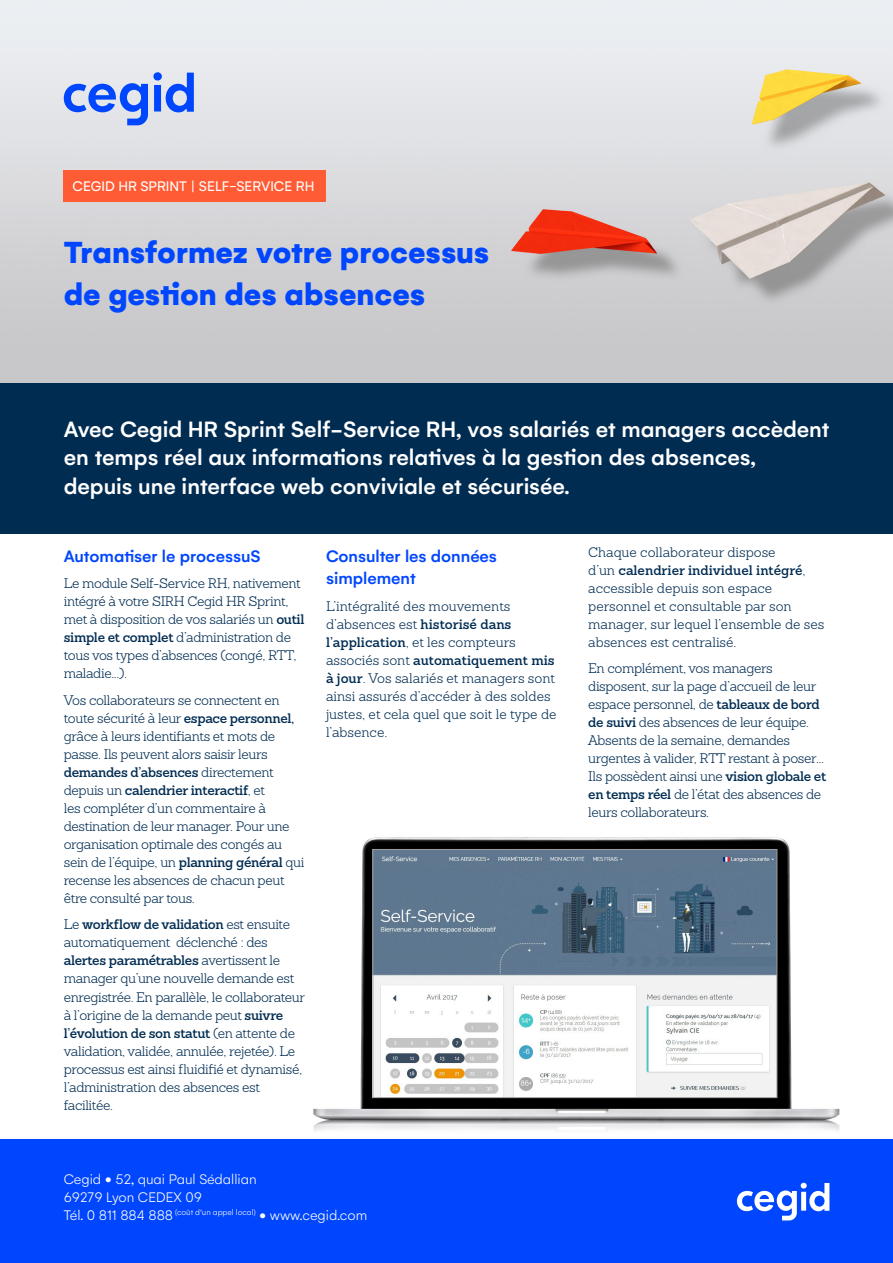
<style>
.page{position:relative;width:893px;height:1263px;background:#fff}
.page>*{position:absolute;margin:0;border:0;box-sizing:border-box;transform-origin:0 0}
.FP_-_Titre_fiche{font:900 33px "Gelion";color:#0046fe}
.FP_-_Intro_gras{font:500 24px/28.8px "Gelion";color:#fff}
.FP_-_Titre_paragraph{font:500 18px/22.5px "Gelion";color:#0046fe}
.t1{font:300 15px "Gelion";color:#fff}
.t2{font:15px "Gelion";color:#fff}
.FP_-_Texte_paragraph{font:300 13.5px/18px "Sanchez";letter-spacing:-.025em;color:#002c52}
.FP_-_Texte_paragraph-2{font:300 13.5px/18px "Sanchez";color:#002c52}
.s1{font-weight:600}
</style>
<div class="page">
<img style="left:305px;top:837px;width:556px;height:303px">
<img style="left:374px;top:851px;width:401px;height:245px">
<div style="left:372px;top:849px;width:405px;height:249px;border:1px solid #9d9d9c"></div>
<img style="left:0;top:0;width:893px;height:383px">
<div style="left:0;top:383px;width:893px;height:151px;background:#002c52"></div>
<svg style="left:64px;top:72px;width:130px;height:53px;background:#97aff0"></svg>
<div style="left:0;top:1140px;width:893px;height:123px;background:#0046fe"></div>
<svg style="left:737px;top:1183px;width:92px;height:37px"></svg>
<div style="left:64px;top:170px;width:262px;height:32px;background:#ff5c35"></div>
<p class="t2" style="left:72px;top:177px;width:243px">CEGID HR SPRINT | SELF-SERVICE RH</p>
<p class="FP_-_Titre_fiche" style="left:64px;top:231px;width:427px">Transformez votre processus</p>
<p class="FP_-_Titre_fiche" style="left:64px;top:273px;width:363px">de gestion des absences</p>
<p class="FP_-_Intro_gras" style="left:64px;top:414px;width:767px">Avec Cegid HR Sprint Self-Service RH, vos salariés et managers accèdent en temps réel aux informations relatives à la gestion des absences, depuis une interface web conviviale et sécurisée.</p>
<p class="FP_-_Titre_paragraph" style="left:64px;top:545px;width:198px">Automatiser le processuS</p>
<p class="FP_-_Texte_paragraph" style="left:64px;top:575px;width:242px">Le module Self-Service RH, nativement intégré à votre SIRH Cegid HR Sprint, met à disposition de vos salariés un <span class="s1">outil simple et complet</span> d’administration de tous vos types d’absences (congé, RTT, maladie...).</p>
<p class="FP_-_Texte_paragraph" style="left:64px;top:691px;width:242px">Vos collaborateurs se connectent en toute sécurité à leur <span class="s1">espace personnel, </span>grâce à leurs identifiants et mots de passe. Ils peuvent alors saisir leurs <span class="s1">demandes d’absences</span> directement depuis un <span class="s1">calendrier interactif</span>, et<br>les compléter d’un commentaire à destination de leur manager. Pour une organisation optimale des congés au sein de l’équipe, un <span class="s1">planning général</span> qui recense les absences de chacun peut être consulté par tous.</p>
<p class="FP_-_Texte_paragraph" style="left:64px;top:916px;width:243px">Le <span class="s1">workflow de validation</span> est ensuite automatiquement déclenché : des <span class="s1">alertes paramétrables</span> avertissent le manager qu’une nouvelle demande est enregistrée. En parallèle, le collaborateur à l’origine de la demande peut <span class="s1">suivre l’évolution de son statut</span> (en attente de validation, validée, annulée, rejetée). Le processus est ainsi fluidifié et dynamisé, l’administration des absences est facilitée.</p>
<p class="FP_-_Titre_paragraph" style="left:326px;top:545px;width:172px">Consulter les données simplement</p>
<p class="FP_-_Texte_paragraph-2" style="left:326px;top:597px;width:232px">L’intégralité des mouvements d’absences est <span class="s1">historisé dans l’application</span>, et les compteurs associés sont <span class="s1">automatiquement mis à jour</span>. Vos salariés et managers sont ainsi assurés d’accéder à des soldes justes, et cela quel que soit le type de l’absence.</p>
<p class="t1" style="left:64px;top:1170px;width:195px">Cegid • 52, quai Paul Sédallian</p>
<p class="t1" style="left:64px;top:1188px;width:140px">69279 Lyon CEDEX 09</p>
<p class="t1" style="left:64px;top:1206px;width:305px">Tél. 0 811 884 888 <sup>(coût</sup> <sup>d’un</sup> <sup>appel</sup> <sup>local)</sup> • www.cegid.com</p>
<p class="FP_-_Texte_paragraph-2" style="left:588px;top:543px;width:238px">Chaque collaborateur dispose<br>d’un <span class="s1">calendrier individuel intégré</span>, accessible depuis son espace personnel et consultable par son manager, sur lequel l’ensemble de ses absences est centralisé.</p>
<p class="FP_-_Texte_paragraph" style="left:588px;top:659px;width:239px">En complément, vos managers disposent, sur la page d’accueil de leur espace personnel, de <span class="s1">tableaux de bord de suivi</span> des absences de leur équipe.<br>Absents de la semaine, demandes urgentes à valider, RTT restant à poser...<br>Ils possèdent ainsi une <span class="s1">vision globale et en temps réel</span> de l’état des absences de leurs collaborateurs.</p>
</div>
